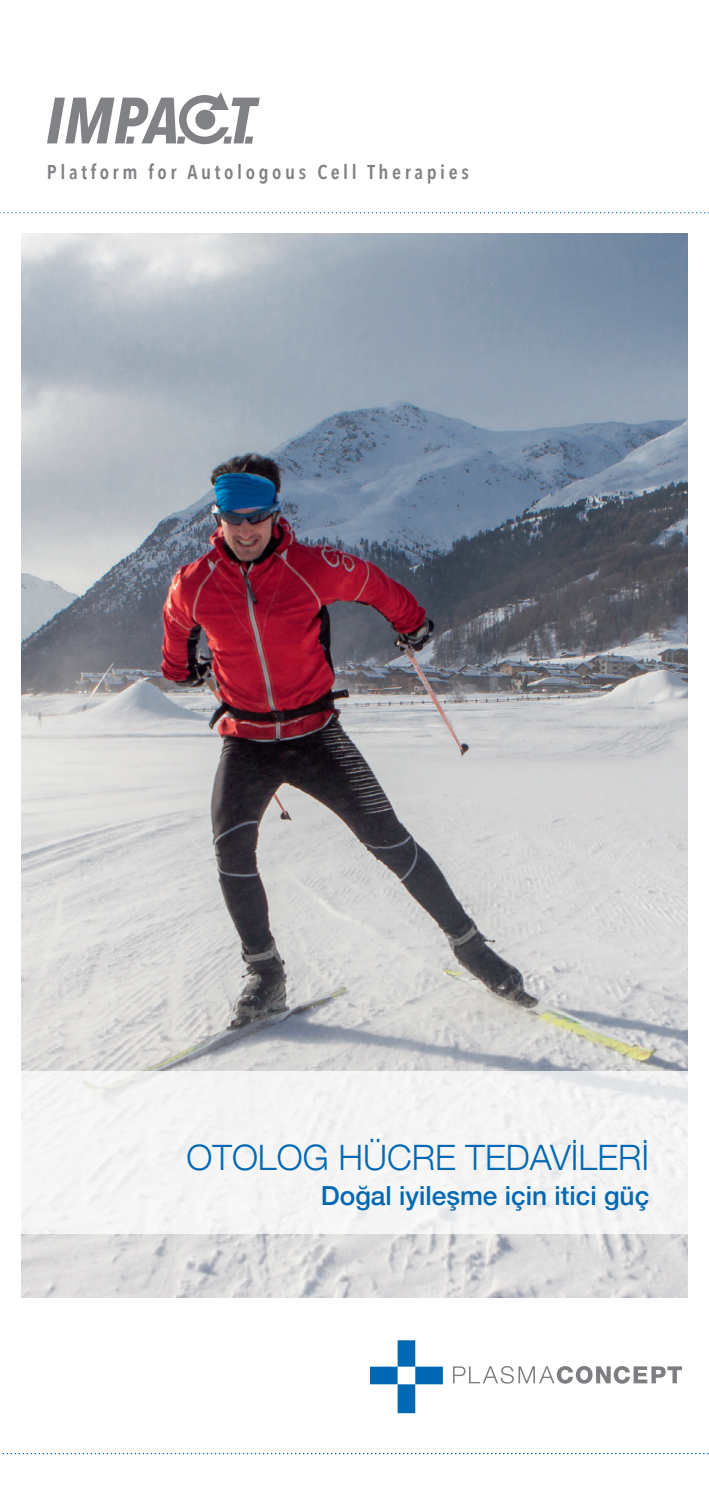
<style>
.page{position:relative;width:709px;height:1489px;background:#fff}
.page>*{position:absolute;margin:0;border:0;box-sizing:border-box;transform-origin:0 0}
.t1{font:300 35px "Helvetica Neue";color:#0168b3}
.t2{font:500 26.25px "Helvetica Neue";color:#0168b3}
.t3{font:600 20px "Avenir Next Condensed";letter-spacing:.18em;color:#808285}
</style>
<div class="page">
<img style="left:21px;top:234px;width:666px;height:1063px">
<svg style="left:0;top:212px;width:709px;height:1px"></svg>
<svg style="left:453px;top:1366px;width:229px;height:17px"></svg>
<svg style="left:370px;top:1340px;width:73px;height:72px"></svg>
<div style="left:0;top:1070px;width:709px;height:162px;background:#f5f4f5"></div>
<svg style="left:3px;top:1452px;width:705px;height:1px"></svg>
<svg style="left:47px;top:92px;width:213px;height:52px"></svg>
<p class="t3" style="left:47px;top:154px;width:423px">Platform for Autologous Cell Therapies</p>
<h1 class="t1" style="left:187px;top:1129px;width:459px">OTOLOG HÜCRE TEDAVILERI</h1>
<h2 class="t2" style="left:321px;top:1174px;width:330px">Doğal iyileşme için itici güç</h2>
</div>
